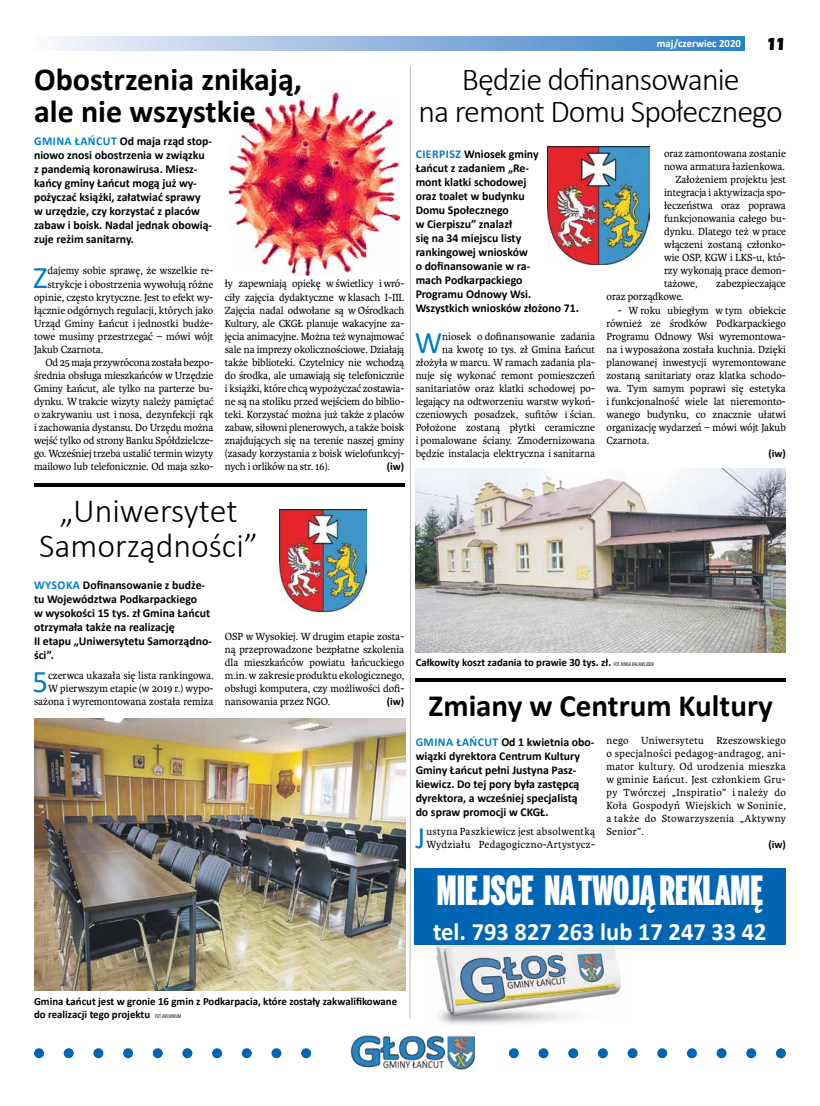
<style>
.page{position:relative;width:820px;height:1106px;background:#fff}
.page>*{position:absolute;margin:0;border:0;box-sizing:border-box;transform-origin:0 0}
.t1{font:900 40px "Benton Sans Extra Comp CE";color:#fff}
.t2{font:300 34px/35px "Calibri";color:#000;text-align:center}
.t3{font:300 32px/32px "Calibri";letter-spacing:-.03em;color:#000;text-align:center}
.t4{font:700 32px/32px "Calibri";color:#000}
.t5{font:31.5px "Calibri";color:#007dc5}
.t6{font:700 31px "Calibri";color:#000}
.t7{font:700 25px "Calibri";color:#fff}
.t8{font:700 18px "Eras ITC";color:#000}
.t9{font:700 12px/14px "Calibri";color:#000}
.t10{font:11px/13px "Karmina";color:#000;text-align:justify}
.t11{font:700 11px/13px "Calibri";color:#000}
.t12{font:11px/13px "Karmina";letter-spacing:.03em;color:#000}
.t13{font:700 11px "Calibri";color:#fff}
.s1{color:#007dc5}
.s2{font-family:"Benton Sans Comp CE";font-weight:400;font-size:5px}
</style>
<div class="page">
<svg style="left:57px;top:37px;width:686px;height:13px;background:#91b6df"></svg>
<svg style="left:34px;top:1048px;width:751px;height:10px"></svg>
<div style="left:324px;top:1029px;width:171px;height:40px;background:#fff"></div>
<img style="left:350px;top:1035px;width:125px;height:34px">
<img style="left:229px;top:93px;width:170px;height:182px">
<hr style="left:34px;top:483px;width:370px;height:3px;background:#000">
<img style="left:34px;top:718px;width:371px;height:272px">
<hr style="left:415px;top:679px;width:370px;height:3px;background:#000">
<img style="left:415px;top:468px;width:370px;height:185px">
<svg style="left:409px;top:66px;width:2px;height:952px"></svg>
<img style="left:436px;top:945px;width:185px;height:80px">
<div style="left:414px;top:868px;width:371px;height:77px;background:#0066b3"></div>
<img style="left:547px;top:146px;width:101px;height:119px">
<img style="left:279px;top:509px;width:87px;height:102px">
<h3 class="t4" style="left:34px;top:63px;width:269px">Obostrzenia znikają, ale nie wszystkie</h3>
<p class="t9" style="left:34px;top:134px;width:179px"><span class="s1">GMINA ŁAŃCUT</span> Od maja rząd stop&shy;niowo znosi obostrzenia w związku z pandemią koronawirusa. Miesz&shy;kańcy gminy Łańcut mogą już wy&shy;pożyczać książki, załatwiać sprawy w urzędzie, czy korzystać z placów zabaw i boisk. Nadal jednak obowią&shy;zuje reżim sanitarny.</p>
<h3 class="t5" style="left:33px;top:255px;width:16px">Z</h3>
<p class="t10" style="left:48px;top:264px;width:167px">dajemy sobie sprawę, że wszelkie re-</p>
<p class="t10" style="left:48px;top:277px;width:167px">strykcje i obostrzenia wywołują różne</p>
<p class="t10" style="left:34px;top:291px;width:181px">opinie, często krytyczne. Jest to efekt wy-</p>
<p class="t10" style="left:34px;top:304px;width:181px">łącznie odgórnych regulacji, których jako</p>
<p class="t10" style="left:34px;top:317px;width:181px">Urząd Gminy Łańcut i jednostki budże-</p>
<p class="t10" style="left:34px;top:330px;width:181px">towe musimy przestrzegać – mówi wójt</p>
<p class="t10" style="left:34px;top:343px;width:71px">Jakub Czarnota.</p>
<p class="t10" style="left:45px;top:356px;width:169px">Od 25 maja przywrócona została bezpo-</p>
<p class="t10" style="left:34px;top:369px;width:181px">średnia obsługa mieszkańców w Urzędzie</p>
<p class="t10" style="left:34px;top:382px;width:181px">Gminy Łańcut, ale tylko na parterze bu-</p>
<p class="t10" style="left:34px;top:395px;width:181px">dynku. W trakcie wizyty należy pamiętać</p>
<p class="t10" style="left:34px;top:408px;width:181px">o zakrywaniu ust i nosa, dezynfekcji rąk</p>
<p class="t10" style="left:34px;top:421px;width:181px">i zachowania dystansu. Do Urzędu można</p>
<p class="t10" style="left:34px;top:434px;width:181px">wejść tylko od strony Banku Spółdzielcze-</p>
<p class="t10" style="left:34px;top:447px;width:181px">go. Wcześniej trzeba ustalić termin wizyty</p>
<p class="t10" style="left:34px;top:460px;width:181px">mailowo lub telefonicznie. Od maja szko-</p>
<p class="t10" style="left:225px;top:277px;width:181px">ły zapewniają opiekę w świetlicy i wró&shy;ciły zajęcia dydaktyczne w klasach I-III.<br>Zajęcia nadal odwołane są w Ośrodkach Kultury, ale CKGŁ planuje wakacyjne za&shy;jęcia animacyjne. Można też wynajmować sale na imprezy okolicznościowe. Działają także biblioteki. Czytelnicy nie wchodzą do środka, ale umawiają się telefonicznie i książki, które chcą wypożyczać zostawia&shy;ne są na stoliku przed wejściem do biblio&shy;teki. Korzystać można już także z placów zabaw, siłowni plenerowych, a także boisk znajdujących się na terenie naszej gminy (zasady korzystania z boisk wielofunkcyj&shy;nych i orlików na str. 16).</p>
<p class="t11" style="left:387px;top:460px;width:19px">(iw)</p>
<h2 class="t2" style="left:39px;top:492px;width:220px">„Uniwersytet<br>Samorządności”</h2>
<p class="t9" style="left:34px;top:577px;width:179px"><span class="s1">WYSOKA</span> Dofinansowanie z budże&shy;tu Województwa Podkarpackiego<br>w wysokości 15 tys. zł Gmina Łańcut otrzymała także na realizację<br>II etapu „Uniwersytetu Samorządno&shy;ści”.</p>
<h3 class="t5" style="left:32px;top:659px;width:17px">5</h3>
<p class="t10" style="left:34px;top:669px;width:181px;text-align:right">czerwca ukazała się lista rankingowa.<br>W pierwszym etapie (w 2019 r.) wypo&shy;sażona i wyremontowana została remiza</p>
<p class="t10" style="left:225px;top:630px;width:181px">OSP w Wysokiej. W drugim etapie zosta&shy;ną przeprowadzone bezpłatne szkolenia dla mieszkańców powiatu łańcuckiego m.in. w zakresie produktu ekologicznego, obsługi komputera, czy możliwości dofi&shy;nansowania przez NGO.</p>
<p class="t11" style="left:387px;top:694px;width:19px">(iw)</p>
<p class="t13" style="left:656px;top:35px;width:86px">maj/czerwiec 2020</p>
<h3 class="t8" style="left:765px;top:34px;width:22px">11</h3>
<h3 class="t3" style="left:418px;top:63px;width:365px">Będzie dofinansowanie<br>na remont Domu Społecznego</h3>
<p class="t9" style="left:415px;top:147px;width:165px"><span class="s1">CIERPISZ</span> Wniosek gminy<br>Łańcut z zadaniem „Re-<br>mont klatki schodowej<br>oraz toalet w budynku<br>Domu Społecznego<br>w Cierpiszu” znalazł<br>się na 34 miejscu listy rankingowej wniosków<br>o dofinansowanie w ra-<br>mach Podkarpackiego<br>Programu Odnowy Wsi.<br>Wszystkich wniosków złożono 71.</p>
<h3 class="t5" style="left:414px;top:320px;width:29px">W</h3>
<p class="t10" style="left:415px;top:330px;width:181px;text-align:right">niosek o dofinansowanie zadania<br>na kwotę 10 tys. zł Gmina Łańcut złożyła w marcu. W ramach zadania pla&shy;nuje się wykonać remont pomieszczeń sanitariatów oraz klatki schodowej po&shy;legający na odtworzeniu warstw wykoń&shy;czeniowych posadzek, sufitów i ścian.<br>Położone zostaną płytki ceramiczne i pomalowane ściany. Zmodernizowana będzie instalacja elektryczna i sanitarna</p>
<p class="t10" style="left:663px;top:147px;width:123px">oraz zamontowana zostanie</p>
<p class="t10" style="left:663px;top:160px;width:122px">nowa armatura łazienkowa.</p>
<p class="t10" style="left:675px;top:173px;width:112px">Założeniem projektu jest</p>
<p class="t10" style="left:663px;top:186px;width:123px">integracja i aktywizacja spo-</p>
<p class="t10" style="left:663px;top:199px;width:123px">łeczeństwa oraz poprawa</p>
<p class="t10" style="left:663px;top:212px;width:123px">funkcjonowania całego bu-</p>
<p class="t10" style="left:663px;top:225px;width:123px">dynku. Dlatego też w prace</p>
<p class="t10" style="left:663px;top:238px;width:123px">włączeni zostaną członko-</p>
<p class="t10" style="left:663px;top:251px;width:123px">wie OSP, KGW i LKS-u, któ-</p>
<p class="t10" style="left:663px;top:264px;width:123px">rzy wykonają prace demon-</p>
<p class="t10" style="left:663px;top:277px;width:35px">tażowe,</p>
<p class="t10" style="left:716px;top:277px;width:71px">zabezpieczające</p>
<p class="t10" style="left:606px;top:290px;width:79px">oraz porządkowe.</p>
<p class="t10" style="left:606px;top:303px;width:181px;text-indent:11px">- W roku ubiegłym w tym obiekcie również ze środków Podkarpackiego Programu Odnowy Wsi wyremontowa&shy;na i wyposażona została kuchnia. Dzięki planowanej inwestycji wyremontowane zostaną sanitariaty oraz klatka schodo&shy;wa. Tym samym poprawi się estetyka i funkcjonalność wiele lat nieremonto&shy;wanego budynku, co znacznie ułatwi organizację wydarzeń – mówi wójt Jakub Czarnota.</p>
<p class="t11" style="left:768px;top:446px;width:19px">(iw)</p>
<p class="t11" style="left:415px;top:655px;width:240px">Całkowity koszt zadania to prawie 30 tys. zł. <span class="s2">FOT. KINGA BALAWEJDER</span></p>
<h3 class="t6" style="left:428px;top:683px;width:345px">Zmiany w Centrum Kultury</h3>
<p class="t9" style="left:415px;top:734px;width:180px"><span class="s1">GMINA ŁAŃCUT</span> Od 1 kwietnia obo&shy;wiązki dyrektora Centrum Kultury<br>Gminy Łańcut pełni Justyna Pasz&shy;kiewicz. Do tej pory była zastępcą dyrektora, a wcześniej specjalistą<br>do spraw promocji w CKGŁ.</p>
<h3 class="t5" style="left:415px;top:816px;width:11px">J</h3>
<p class="t12" style="left:426px;top:825px;width:170px">ustyna Paszkiewicz jest absolwentką<br>Wydziału Pedagogiczno-Artystycz-</p>
<p class="t10" style="left:606px;top:734px;width:181px">nego Uniwersytetu Rzeszowskiego o specjalności pedagog-andragog, ani&shy;mator kultury. Od urodzenia mieszka w gminie Łańcut. Jest członkiem Gru&shy;py Twórczej „Inspiratio” i należy do Koła Gospodyń Wiejskich w Soninie, a także do Stowarzyszenia „Aktywny Senior”.</p>
<p class="t11" style="left:768px;top:838px;width:19px">(iw)</p>
<h1 class="t1" style="left:436px;top:865px;width:327px">MIEJSCE NA TWOJĄ REKLAMĘ</h1>
<h3 class="t7" style="left:433px;top:914px;width:335px">tel. 793 827 263 lub 17 247 33 42</h3>
<p class="t11" style="left:34px;top:994px;width:364px">Gmina Łańcut jest w gronie 16 gmin z Podkarpacia, które zostały zakwalifikowane do realizacji tego projektu <span class="s2">FOT. ARCHIWUM</span></p>
</div>
